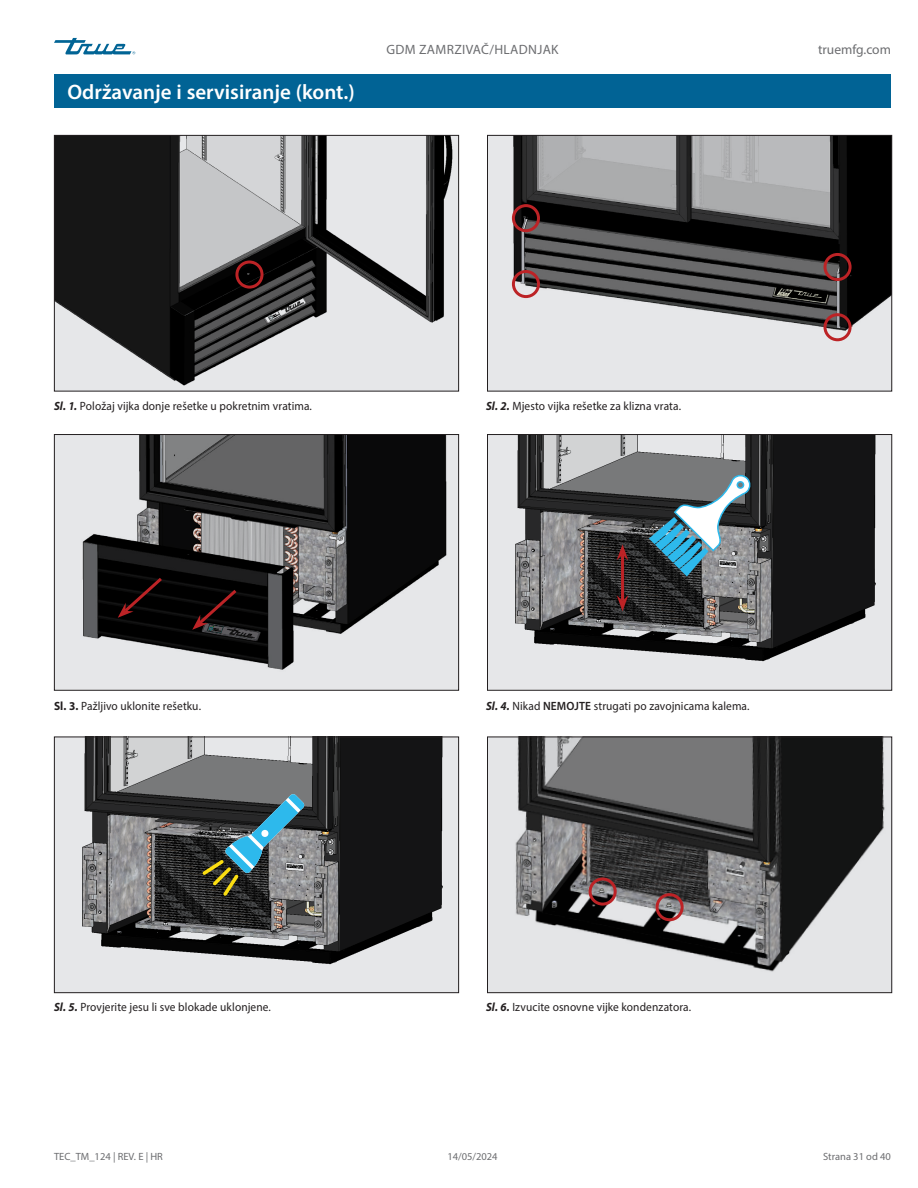
<style>
.page{position:relative;width:918px;height:1188px;background:#fff}
.page>*{position:absolute;margin:0;border:0;box-sizing:border-box;transform-origin:0 0}
.Title_bar_Page_header{font:600 21px "Myriad Pro";color:#fff}
.t1{font:13.5px "Myriad Pro";letter-spacing:.025em;color:#6c6d70}
.t2{font:13.5px "Myriad Pro";color:#6c6d70}
.Caption_FIG_Regular{font:12px "Myriad Pro";letter-spacing:.01em;color:#231f20;scale:.95 1}
.t3{font:10.5px "Myriad Pro";color:#6c6d70}
.s1{font-weight:700;font-style:italic}
.s2{font-weight:700}
.s3{font-weight:600}
</style>
<div class="page">
<svg style="left:54px;top:38px;width:81px;height:16px"></svg>
<img style="left:489px;top:436px;width:401px;height:253px">
<div style="left:487px;top:434px;width:405px;height:257px;border:1px solid #231f20"></div>
<img style="left:56px;top:739px;width:401px;height:252px">
<div style="left:54px;top:737px;width:405px;height:256px;border:1px solid #231f20"></div>
<img style="left:56px;top:137px;width:401px;height:253px">
<div style="left:54px;top:135px;width:405px;height:257px;border:1px solid #231f20"></div>
<img style="left:56px;top:436px;width:401px;height:253px">
<div style="left:54px;top:434px;width:405px;height:257px;border:1px solid #231f20"></div>
<div style="left:54px;top:74px;width:837px;height:34px;background:#016395"></div>
<svg style="left:118px;top:575px;width:47px;height:43px;background:#150606"></svg>
<svg style="left:192px;top:587px;width:48px;height:43px;background:#1a0b0c"></svg>
<div style="left:235px;top:261px;width:29px;height:28px;border:3px solid #bc2326;border-radius:50%"></div>
<svg style="left:649px;top:475px;width:102px;height:102px;background:#6d868f"></svg>
<div style="left:488px;top:135px;width:404px;height:256px;background:#e6e7e9"></div>
<img style="left:511px;top:137px;width:379px;height:205px">
<div style="left:487px;top:135px;width:405px;height:257px;border:1px solid #231f20"></div>
<img style="left:489px;top:739px;width:401px;height:252px">
<div style="left:487px;top:737px;width:405px;height:256px;border:1px solid #231f20"></div>
<div style="left:512px;top:270px;width:28px;height:28px;border:3px solid #bc2326;border-radius:50%"></div>
<div style="left:512px;top:204px;width:28px;height:28px;border:3px solid #bc2326;border-radius:50%"></div>
<div style="left:589px;top:877px;width:28px;height:29px;border:3px solid #bc2326;border-radius:50%"></div>
<div style="left:823px;top:313px;width:29px;height:28px;border:3px solid #bc2326;border-radius:50%"></div>
<div style="left:823px;top:253px;width:29px;height:28px;border:3px solid #bc2326;border-radius:50%"></div>
<div style="left:656px;top:893px;width:28px;height:28px;border:3px solid #bc2326;border-radius:50%"></div>
<svg style="left:202px;top:794px;width:103px;height:102px;background:#52676b"></svg>
<hr style="left:621px;top:555px;width:3px;height:46px;background:#bc2326">
<svg style="left:617px;top:544px;width:11px;height:16px"></svg>
<svg style="left:617px;top:595px;width:11px;height:16px"></svg>
<p class="Title_bar_Page_header" style="left:68px;top:79px;width:289px">Održavanje i servisiranje (kont.)</p>
<p class="t1" style="left:386px;top:42px;width:174px">GDM ZAMRZIVAČ/HLADNJAK</p>
<p class="t2" style="left:818px;top:42px;width:74px">truemfg.com</p>
<p class="Caption_FIG_Regular" style="left:54px;top:399px;width:273px"><span class="s1">Sl. 1.</span> Položaj vijka donje rešetke u pokretnim vratima.</p>
<p class="Caption_FIG_Regular" style="left:486px;top:399px;width:207px"><span class="s1">Sl. 2.</span> Mjesto vijka rešetke za klizna vrata.</p>
<p class="Caption_FIG_Regular" style="left:54px;top:698px;width:156px"><span class="s2">Sl. 3.</span> Pažljivo uklonite rešetku.</p>
<p class="Caption_FIG_Regular" style="left:486px;top:698px;width:279px"><span class="s1">Sl. 4.</span> Nikad <span class="s3">NEMOJTE</span> strugati po zavojnicama kalema.</p>
<p class="Caption_FIG_Regular" style="left:54px;top:1000px;width:230px"><span class="s1">Sl. 5.</span> Provjerite jesu li sve blokade uklonjene.</p>
<p class="Caption_FIG_Regular" style="left:486px;top:1000px;width:218px"><span class="s1">Sl. 6.</span> Izvucite osnovne vijke kondenzatora.</p>
<p class="t3" style="left:54px;top:1150px;width:110px">TEC_TM_124 | REV. E | HR</p>
<p class="t3" style="left:447px;top:1150px;width:52px">14/05/2024</p>
<p class="t3" style="left:823px;top:1150px;width:69px">Strana 31 od 40</p>
</div>
